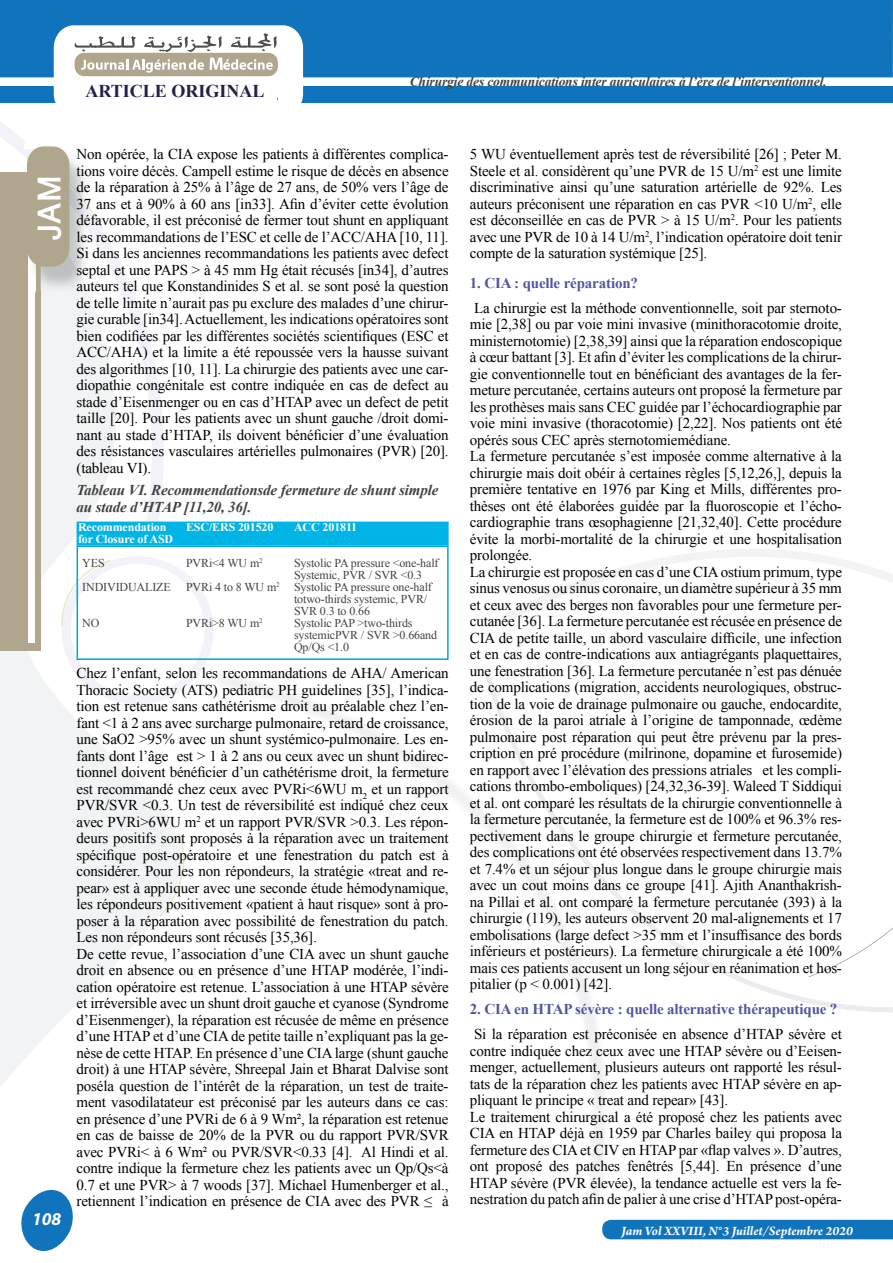
<style>
.page{position:relative;width:893px;height:1263px;background:#fff}
.page>*{position:absolute;margin:0;border:0;box-sizing:border-box;transform-origin:0 0}
.t1{font:700 18px "Times New Roman";color:#271d4c}
.t2{font:italic 700 18px "Myriad Pro";color:#fff}
.t3{font:15px/16.5px "Times New Roman";letter-spacing:-.01em;color:#000}
.t4{font:italic 700 15px/16.5px "Times New Roman";letter-spacing:-.01em;color:#424242}
.t5{font:700 15px "Times New Roman";letter-spacing:-.01em;color:#4f559f}
.t6{font:italic 700 13.5px "Times New Roman";letter-spacing:-.01em;color:#424242}
.t7{font:italic 700 13.5px "Arno Pro";color:#fff}
.t8{font:12px/12px "Times New Roman";letter-spacing:-.01em;color:#424242}
.t9{font:700 12px "Times New Roman";letter-spacing:-.01em;color:#fff}
</style>
<div class="page">
<div style="left:0;top:0;width:893px;height:77px;background:#1074bc"></div>
<svg style="left:21px;top:1189px;width:52px;height:63px"></svg>
<svg style="left:0;top:521px;width:257px;height:566px"></svg>
<svg style="left:0;top:122px;width:164px;height:423px"></svg>
<img style="left:212px;top:668px;width:131px;height:50px">
<svg style="left:93px;top:212px;width:10px;height:17px"></svg>
<svg style="left:61px;top:556px;width:153px;height:148px"></svg>
<svg style="left:159px;top:833px;width:25px;height:84px"></svg>
<div style="left:0;top:172px;width:41px;height:478px;background:#b0a58d"></div>
<div style="left:29px;top:177px;width:6px;height:466px;background:#fff"></div>
<img style="left:28px;top:239px;width:65px;height:52px">
<img style="left:41px;top:239px;width:47px;height:52px">
<img style="left:24px;top:149px;width:69px;height:90px">
<img style="left:69px;top:172px;width:24px;height:43px">
<img style="left:29px;top:259px;width:6px;height:32px">
<div style="left:27px;top:146px;width:42px;height:121px;background:#b0a58d;border-radius:17px"></div>
<svg style="left:38px;top:178px;width:23px;height:62px"></svg>
<div style="left:288px;top:86px;width:605px;height:17px;background:#1074bc"></div>
<div style="left:0;top:86px;width:60px;height:17px;background:#1074bc"></div>
<svg style="left:54px;top:25px;width:249px;height:78px"></svg>
<div style="left:72px;top:85px;width:205px;height:20px;background:#fffdfd"></div>
<div style="left:602px;top:1220px;width:291px;height:20px;background:#1074bc"></div>
<svg style="left:485px;top:673px;width:408px;height:339px"></svg>
<svg style="left:501px;top:549px;width:392px;height:229px"></svg>
<div style="left:77px;top:522px;width:371px;height:23px;background:#00b4e6"></div>
<div style="left:77px;top:545px;width:372px;height:115px;border:2px solid #00a3de"></div>
<p class="t1" style="left:86px;top:78px;width:180px">ARTICLE ORIGINAL</p>
<p class="t6" style="left:410px;top:73px;width:418px">Chirurgie des communications inter auriculaires à l’ère de l’interventionnel.</p>
<p class="t2" style="left:32px;top:1207px;width:31px">108</p>
<p class="t3" style="left:77px;top:146px;width:374px;text-align:justify">Non opérée, la CIA expose les patients à différentes complica&shy;tions voire décès. Campell estime le risque de décès en absence de la réparation à 25% à l’âge de 27 ans, de 50% vers l’âge de 37 ans et à 90% à 60 ans [in33]. Afin d’éviter cette évolution défavorable, il est préconisé de fermer tout shunt en appliquant les recommandations de l’ESC et celle de l’ACC/AHA [10, 11].<br>Si dans les anciennes recommandations les patients avec defect septal et une PAPS &gt; à 45 mm Hg était récusés [in34], d’autres auteurs tel que Konstandinides S et al. se sont posé la question de telle limite n’aurait pas pu exclure des malades d’une chirur&shy;gie curable [in34]. Actuellement, les indications opératoires sont bien codifiées par les différentes sociétés scientifiques (ESC et ACC/AHA) et la limite a été repoussée vers la hausse suivant des algorithmes [10, 11]. La chirurgie des patients avec une car&shy;diopathie congénitale est contre indiquée en cas de defect au stade d’Eisenmenger ou en cas d’HTAP avec un defect de petit taille [20]. Pour les patients avec un shunt gauche /droit domi&shy;nant au stade d’HTAP, ils doivent bénéficier d’une évaluation des résistances vasculaires artérielles pulmonaires (PVR) [20]. (tableau VI).</p>
<p class="t4" style="left:77px;top:482px;width:363px">Tableau VI. Recommendationsde fermeture de shunt simple au stade d’HTAP [11,20, 36].</p>
<p class="t9" style="left:78px;top:519px;width:90px">Recommendation</p>
<p class="t9" style="left:186px;top:519px;width:89px">ESC/ERS 201520</p>
<p class="t9" style="left:294px;top:519px;width:65px">ACC 201811</p>
<p class="t9" style="left:78px;top:531px;width:89px">for Closure of ASD</p>
<p class="t8" style="left:82px;top:557px;width:24px">YES</p>
<p class="t8" style="left:186px;top:557px;width:78px">PVRi&lt;4 WU m<sup>2</sup></p>
<p class="t8" style="left:294px;top:557px;width:146px">Systolic PA pressure &lt;one-half<br>Systemic, PVR / SVR &lt;0.3</p>
<p class="t8" style="left:82px;top:581px;width:90px">INDIVIDUALIZE</p>
<p class="t8" style="left:294px;top:581px;width:139px;text-indent:-108px">PVRi 4 to 8 WU m<sup>2</sup> Systolic PA pressure one-half totwo-thirds systemic, PVR/<br>SVR 0.3 to 0.66</p>
<p class="t8" style="left:82px;top:617px;width:19px">NO</p>
<p class="t8" style="left:186px;top:617px;width:78px">PVRi&gt;8 WU m<sup>2</sup></p>
<p class="t8" style="left:294px;top:617px;width:145px">Systolic PAP &gt;two-thirds systemicPVR / SVR &gt;0.66and<br>Qp/Qs &lt;1.0</p>
<p class="t3" style="left:77px;top:665px;width:374px">Chez l’enfant, selon les recommandations de AHA/ American Thoracic Society (ATS) pediatric PH guidelines [35], l’indica&shy;tion est retenue sans cathétérisme droit au préalable chez l’en&shy;fant &lt;1 à 2 ans avec surcharge pulmonaire, retard de croissance, une SaO2 &gt;95% avec un shunt systémico-pulmonaire. Les en&shy;fants dont l’âge est &gt; 1 à 2 ans ou ceux avec un shunt bidirec&shy;tionnel doivent bénéficier d’un cathétérisme droit, la fermeture est recommandé chez ceux avec PVRi&lt;6WU m<sub>2</sub> et un rapport PVR/SVR &lt;0.3. Un test de réversibilité est indiqué chez ceux avec PVRi&gt;6WU m<sup>2</sup> et un rapport PVR/SVR &gt;0.3. Les répon&shy;deurs positifs sont proposés à la réparation avec un traitement spécifique post-opératoire et une fenestration du patch est à considérer. Pour les non répondeurs, la stratégie «treat and re&shy;pear» est à appliquer avec une seconde étude hémodynamique, les répondeurs positivement «patient à haut risque» sont à pro&shy;poser à la réparation avec possibilité de fenestration du patch.<br>Les non répondeurs sont récusés [35,36].<br>De cette revue, l’association d’une CIA avec un shunt gauche droit en absence ou en présence d’une HTAP modérée, l’indi&shy;cation opératoire est retenue. L’association à une HTAP sévère et irréversible avec un shunt droit gauche et cyanose (Syndrome d’Eisenmenger), la réparation est récusée de même en présence d’une HTAP et d’une CIA de petite taille n’expliquant pas la ge&shy;nèse de cette HTAP. En présence d’une CIA large (shunt gauche droit) à une HTAP sévère, Shreepal Jain et Bharat Dalvise sont poséla question de l’intérêt de la réparation, un test de traite&shy;ment vasodilatateur est préconisé par les auteurs dans ce cas: en présence d’une PVRi de 6 à 9 Wm², la réparation est retenue en cas de baisse de 20% de la PVR ou du rapport PVR/SVR avec PVRi&lt; à 6 Wm² ou PVR/SVR&lt;0.33 [4]. Al Hindi et al. contre indique la fermeture chez les patients avec un Qp/Qs&lt;à 0.7 et une PVR&gt; à 7 woods [37]. Michael Humenberger et al., retiennent l’indication en présence de CIA avec des PVR ≤ à</p>
<p class="t3" style="left:470px;top:146px;width:374px;text-align:justify">5 WU éventuellement après test de réversibilité [26] ; Peter M.<br>Steele et al. considèrent qu’une PVR de 15 U/m<sup>2</sup> est une limite discriminative ainsi qu’une saturation artérielle de 92%. Les auteurs préconisent une réparation en cas PVR &lt;10 U/m<sup>2</sup>, elle est déconseillée en cas de PVR &gt; à 15 U/m<sup>2</sup>. Pour les patients avec une PVR de 10 à 14 U/m<sup>2</sup>, l’indication opératoire doit tenir compte de la saturation systémique [25].</p>
<p class="t5" style="left:470px;top:272px;width:170px">1. CIA : quelle réparation?</p>
<p class="t3" style="left:470px;top:299px;width:374px">La chirurgie est la méthode conventionnelle, soit par sternoto&shy;mie [2,38] ou par voie mini invasive (minithoracotomie droite, ministernotomie) [2,38,39] ainsi que la réparation endoscopique à cœur battant [3]. Et afin d’éviter les complications de la chirur&shy;gie conventionnelle tout en bénéficiant des avantages de la fer&shy;meture percutanée, certains auteurs ont proposé la fermeture par les prothèses mais sans CEC guidée par l’échocardiographie par voie mini invasive (thoracotomie) [2,22]. Nos patients ont été opérés sous CEC après sternotomiemédiane.<br>La fermeture percutanée s’est imposée comme alternative à la chirurgie mais doit obéir à certaines règles [5,12,26,], depuis la première tentative en 1976 par King et Mills, différentes pro&shy;thèses ont été élaborées guidée par la fluoroscopie et l’écho&shy;cardiographie trans œsophagienne [21,32,40]. Cette procédure évite la morbi-mortalité de la chirurgie et une hospitalisation prolongée.<br>La chirurgie est proposée en cas d’une CIA ostium primum, type sinus venosus ou sinus coronaire, un diamètre supérieur à 35 mm et ceux avec des berges non favorables pour une fermeture per&shy;cutanée [36]. La fermeture percutanée est récusée en présence de CIA de petite taille, un abord vasculaire difficile, une infection et en cas de contre-indications aux antiagrégants plaquettaires, une fenestration [36]. La fermeture percutanée n’est pas dénuée de complications (migration, accidents neurologiques, obstruc&shy;tion de la voie de drainage pulmonaire ou gauche, endocardite, érosion de la paroi atriale à l’origine de tamponnade, œdème pulmonaire post réparation qui peut être prévenu par la pres&shy;cription en pré procédure (milrinone, dopamine et furosemide) en rapport avec l’élévation des pressions atriales et les compli&shy;cations thrombo-emboliques) [24,32,36-39]. Waleed T Siddiqui et al. ont comparé les résultats de la chirurgie conventionnelle à la fermeture percutanée, la fermeture est de 100% et 96.3% res&shy;pectivement dans le groupe chirurgie et fermeture percutanée, des complications ont été observées respectivement dans 13.7% et 7.4% et un séjour plus longue dans le groupe chirurgie mais avec un cout moins dans ce groupe [41]. Ajith Ananthakrish&shy;na Pillai et al. ont comparé la fermeture percutanée (393) à la chirurgie (119), les auteurs observent 20 mal-alignements et 17 embolisations (large defect &gt;35 mm et l’insuffisance des bords inférieurs et postérieurs). La fermeture chirurgicale a été 100% mais ces patients accusent un long séjour en réanimation et hos&shy;pitalier (p &lt; 0.001) [42].</p>
<p class="t5" style="left:470px;top:999px;width:369px">2. CIA en HTAP sévère : quelle alternative thérapeutique ?</p>
<p class="t3" style="left:470px;top:1025px;width:374px">Si la réparation est préconisée en absence d’HTAP sévère et contre indiquée chez ceux avec une HTAP sévère ou d’Eeisen&shy;menger, actuellement, plusieurs auteurs ont rapporté les résul&shy;tats de la réparation chez les patients avec HTAP sévère en ap&shy;pliquant le principe « treat and repear» [43].<br>Le traitement chirurgical a été proposé chez les patients avec CIA en HTAP déjà en 1959 par Charles bailey qui proposa la fermeture des CIA et CIV en HTAP par «flap valves ». D’autres, ont proposé des patches fenêtrés [5,44]. En présence d’une HTAP sévère (PVR élevée), la tendance actuelle est vers la fe&shy;nestration du patch afin de palier à une crise d’HTAP post-opéra-</p>
<p class="t7" style="left:621px;top:1222px;width:233px">Jam Vol XXVIII, N°3 Juillet/Septembre 2020</p>
</div>
